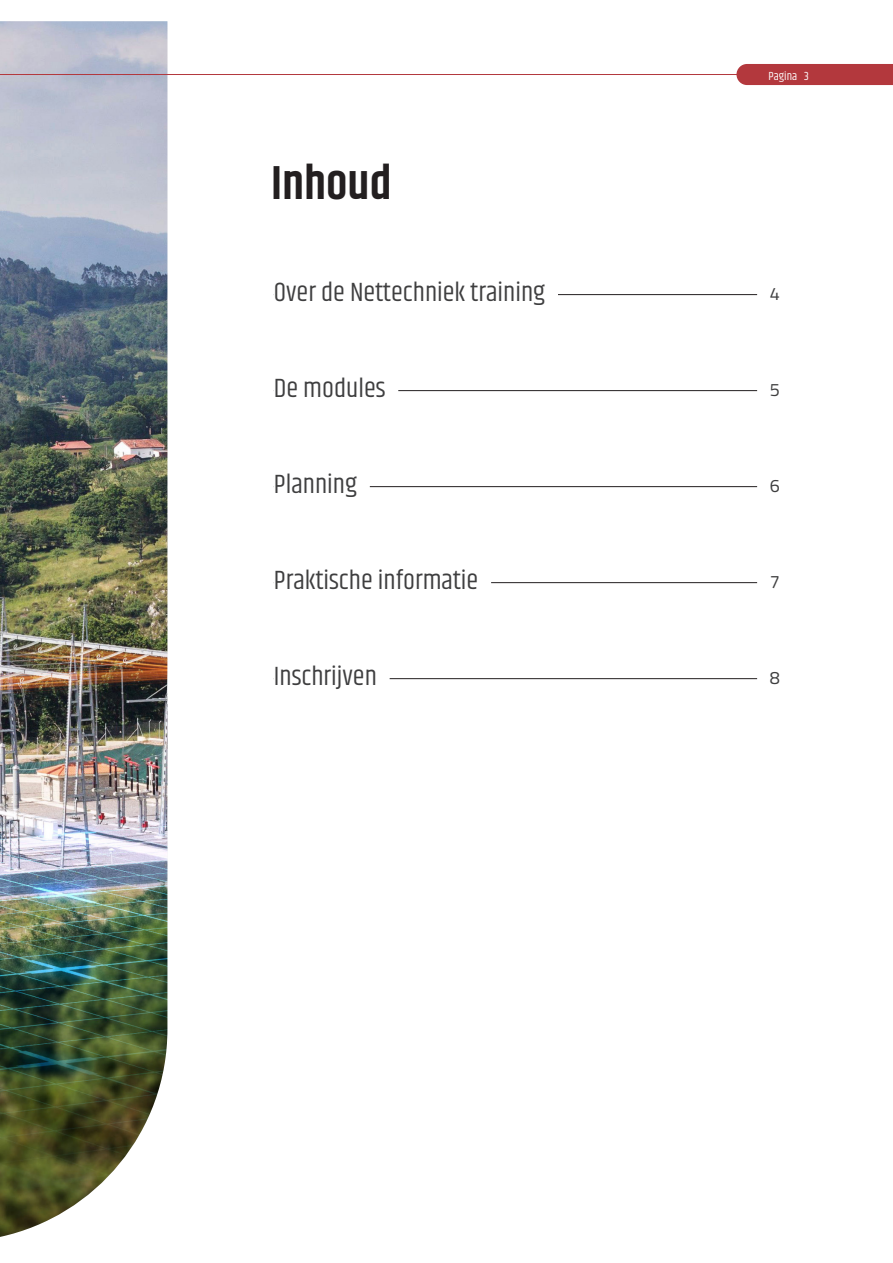
<style>
.page{position:relative;width:893px;height:1263px;background:#fff}
.page>*{position:absolute;margin:0;border:0;box-sizing:border-box;transform-origin:0 0}
.Header_2{font:600 48px "Khand";color:#231f20}
.t1{font:27px "Khand";color:#3e3e3f}
.t2{font:18px "Titillium";color:#3e3e3f}
.t3{font:12px "Khand";color:#fff}
</style>
<div class="page">
<img style="left:0;top:21px;width:167px;height:1216px">
<div style="left:736px;top:64px;width:157px;height:21px;background:#b3383d"></div>
<hr style="left:274px;top:294px;width:483px;height:1px;background:#231f20">
<div style="left:274px;top:289px;width:284px;height:15px;background:#fff"></div>
<hr style="left:274px;top:390px;width:483px;height:1px;background:#231f20">
<div style="left:274px;top:385px;width:124px;height:15px;background:#fff"></div>
<hr style="left:274px;top:486px;width:483px;height:1px;background:#231f20">
<div style="left:274px;top:481px;width:96px;height:15px;background:#fff"></div>
<hr style="left:274px;top:582px;width:483px;height:1px;background:#231f20">
<div style="left:274px;top:577px;width:217px;height:15px;background:#fff"></div>
<hr style="left:274px;top:678px;width:483px;height:1px;background:#231f20">
<div style="left:274px;top:673px;width:116px;height:15px;background:#fff"></div>
<hr style="left:0;top:74px;width:893px;height:1px;background:#b3383d">
<p class="Header_2" style="left:271px;top:151px;width:122px">Inhoud</p>
<p class="t1" style="left:274px;top:276px;width:273px">Over de Nettechniek training</p>
<p class="t1" style="left:274px;top:372px;width:113px">De modules</p>
<p class="t1" style="left:274px;top:468px;width:85px">Planning</p>
<p class="t1" style="left:274px;top:564px;width:206px">Praktische informatie</p>
<p class="t1" style="left:274px;top:660px;width:105px">Inschrijven</p>
<p class="t3" style="left:768px;top:68px;width:42px">Pagina 3</p>
<p class="t2" style="left:770px;top:281px;width:12px">4</p>
<p class="t2" style="left:770px;top:377px;width:12px">5</p>
<p class="t2" style="left:770px;top:473px;width:12px">6</p>
<p class="t2" style="left:770px;top:569px;width:12px">7</p>
<p class="t2" style="left:770px;top:665px;width:12px">8</p>
</div>
